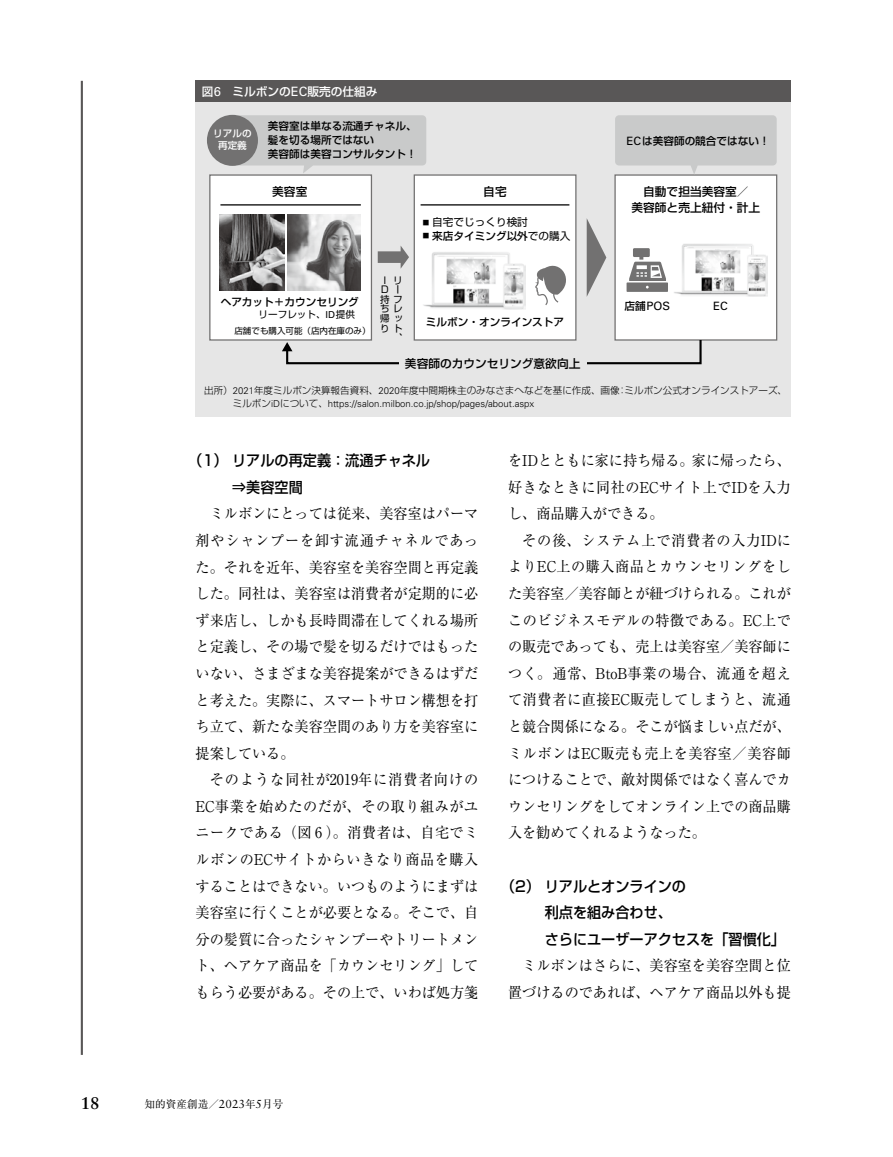
<style>
.page{position:relative;width:893px;height:1157px;background:#fff}
.page>*{position:absolute;margin:0;border:0;box-sizing:border-box;transform-origin:0 0}
.t1{font:700 16.95px "Sabon LT Std";color:#000}
.t2{font:14.85px/26.5px "Ryumin Pr 6 N";color:#000;text-align:justify;scale:.95 1}
.t3{font:500 14.85px/26.5px "Shin Go Pr 6 N";color:#000;scale:.95 1}
.t4{font:500 11.7px/15.9px "Shin Go Pr 6 N";color:#000;text-align:center}
.t5{font:500 11.7px "Shin Go Pr 6 N";color:#fff}
.t6{font:11.55px "Univers LT Std";color:#000}
.t7{font:500 10.65px/13.8px "Shin Go Pr 6 N";color:#000}
.t8{font:10.65px "Ryumin Pr 6 N";color:#000}
.t9{font:10.65px "Shin Go Pr 6 N";color:#000}
.t10{font:300 9.6px "Shin Go Pr 6 N";color:#000}
.t11{font:300 9.6px "Univers LT Std";color:#000}
.t12{font:9.6px/9.6px "Shin Go Pr 6 N";color:#000}
.t13{font:500 9.6px/12.8px "Shin Go Pr 6 N";color:#fff;text-align:center}
.t14{font:8.55px "Shin Go Pr 6 N";color:#000}
.s1{font-family:"Univers LT Std";font-weight:400;font-size:12.9px}
.s2{font-family:"Univers LT Std"}
.s3{font-weight:500;font-size:6.45px}
.s4{font-size:6.45px}
.s5{font-weight:400}
.s6{font-family:"Univers LT Std";font-weight:400;font-size:11.55px}
.s7{font-family:"Shin Go Pr 6 N";font-weight:500;font-size:10.65px}
.s8{font-family:"Shin Go Pr 6 N"}
.s9{font-family:"Sabon LT Std";font-size:11.7px}
</style>
<div class="page">
<hr style="left:81px;top:81px;width:2px;height:973px;background:#595757">
<div style="left:196px;top:81px;width:595px;height:21px;background:#595757"></div>
<div style="left:196px;top:102px;width:595px;height:315px;background:#e6e6e6"></div>
<div style="left:615px;top:175px;width:162px;height:165px;background:#fff"></div>
<div style="left:614px;top:174px;width:163px;height:166px;border:1px solid #727171"></div>
<div style="left:414px;top:175px;width:162px;height:165px;background:#fff"></div>
<div style="left:414px;top:174px;width:162px;height:166px;border:1px solid #727171"></div>
<div style="left:210px;top:175px;width:161px;height:165px;background:#fff"></div>
<div style="left:209px;top:174px;width:163px;height:166px;border:1px solid #727171"></div>
<svg style="left:238px;top:115px;width:188px;height:58px;background:#cdcdcd"></svg>
<svg style="left:378px;top:246px;width:31px;height:23px"></svg>
<svg style="left:587px;top:219px;width:19px;height:77px"></svg>
<svg style="left:615px;top:115px;width:162px;height:60px;background:#cccdcd"></svg>
<div style="left:207px;top:115px;width:51px;height:51px;background:#727171;border-radius:50%"></div>
<hr style="left:220px;top:204px;width:141px;height:1px;background:#000">
<hr style="left:421px;top:204px;width:148px;height:1px;background:#000">
<img style="left:288px;top:215px;width:72px;height:76px">
<img style="left:423px;top:252px;width:103px;height:57px">
<img style="left:674px;top:244px;width:94px;height:52px">
<img style="left:220px;top:215px;width:65px;height:76px">
<svg style="left:282px;top:338px;width:421px;height:27px"></svg>
<div style="left:399px;top:354px;width:187px;height:18px;background:#e6e6e6"></div>
<svg style="left:535px;top:258px;width:40px;height:47px"></svg>
<svg style="left:627px;top:248px;width:41px;height:44px"></svg>
<p class="t5" style="left:202px;top:82px;width:177px">図<span class="s1">6</span>　ミルボンの<span class="s1">EC</span>販売の仕組み</p>
<p class="t13" style="left:213px;top:126px;width:40px">リアルの再定義</p>
<p class="t7" style="left:268px;top:119px;width:150px">美容室は単なる流通チャネル、髪を切る場所ではない<br>美容師は美容コンサルタント！</p>
<p class="t4" style="left:272px;top:182px;width:37px">美容室</p>
<p class="t4" style="left:483px;top:182px;width:25px">自宅</p>
<p class="t7" style="left:221px;top:295px;width:140px">ヘアカット＋カウンセリング</p>
<p class="t12" style="left:259px;top:309px;width:98px">リーフレット、<span class="s2">ID</span>提供</p>
<p class="t14" style="left:234px;top:324px;width:138px">店舗でも購入可能（店内在庫のみ）</p>
<p class="t12" style="left:393px;top:274px;width:9px">リー</p>
<p class="t12" style="left:393px;top:322px;width:10px">ト、</p>
<p class="t12" style="left:380px;top:275px;width:23px">Ｉ<br>Ｄ<br>持フちレ帰ッり</p>
<p class="t9" style="left:423px;top:213px;width:107px"><span class="s3">■</span> 自宅でじっくり検討</p>
<p class="t7" style="left:423px;top:228px;width:149px"><span class="s4">■</span> 来店タイミング以外<span class="s5">での購入</span></p>
<p class="t7" style="left:426px;top:314px;width:140px">ミルボン・オンラインストア</p>
<p class="t4" style="left:405px;top:354px;width:177px">美容師のカウンセリング意欲向上</p>
<p class="t7" style="left:627px;top:133px;width:145px"><span class="s6">EC</span>は美容師の競合ではない！</p>
<p class="t4" style="left:632px;top:182px;width:130px">自動で担当美容室／<br>美容師と売上紐付・計上</p>
<p class="t6" style="left:624px;top:299px;width:47px"><span class="s7">店舗</span>POS</p>
<p class="t6" style="left:713px;top:299px;width:16px">EC</p>
<p class="t10" style="left:204px;top:383px;width:585px">出所）<span class="s2">2021</span>年度ミルボン決算報告資料、<span class="s2">2020</span>年度中間期株主のみなさまへなどを基に作成、画像：ミルボン公式オンラインストアーズ、</p>
<p class="t11" style="left:233px;top:398px;width:303px"><span class="s8">ミルボン</span>iD<span class="s8">について、</span>https://salon.milbon.co.jp/shop/pages/about.aspx</p>
<p class="t3" style="left:232px;top:446px;width:210px;text-indent:-44px">（1） リアルの再定義：流通チャネル⇒美容空間</p>
<p class="t2" style="left:196px;top:500px;width:299px;text-indent:14px">ミルボンにとっては従来、美容室はパーマ剤やシャンプーを卸す流通チャネルであった。それを近年、美容室を美容空間と再定義した。同社は、美容室は消費者が定期的に必ず来店し、しかも長時間滞在してくれる場所と定義し、その場で髪を切るだけではもったいない、さまざまな美容提案ができるはずだと考えた。実際に、スマートサロン構想を打ち立て、新たな美容空間のあり方を美容室に提案している。</p>
<p class="t2" style="left:196px;top:765px;width:299px;text-indent:14px">そのような同社が2019年に消費者向けのEC事業を始めたのだが、その取り組みがユニークである（図 6 ）。消費者は、自宅でミルボンのECサイトからいきなり商品を購入することはできない。いつものようにまずは美容室に行くことが必要となる。そこで、自分の髪質に合ったシャンプーやトリートメント、ヘアケア商品を「カウンセリング」してもらう必要がある。その上で、いわば処方箋</p>
<p class="t2" style="left:508px;top:446px;width:299px">をIDとともに家に持ち帰る。家に帰ったら、好きなときに同社のECサイト上でIDを入力し、商品購入ができる。</p>
<p class="t2" style="left:508px;top:526px;width:299px;text-indent:14px">その後、システム上で消費者の入力IDによりEC上の購入商品とカウンセリングをした美容室／美容師とが紐づけられる。これがこのビジネスモデルの特徴である。EC上での販売であっても、売上は美容室／美容師につく。通常、BtoB事業の場合、流通を超えて消費者に直接EC販売してしまうと、流通と競合関係になる。そこが悩ましい点だが、ミルボンはEC販売も売上を美容室／美容師につけることで、敵対関係ではなく喜んでカウンセリングをしてオンライン上での商品購入を勧めてくれるようなった。</p>
<p class="t3" style="left:545px;top:871px;width:254px;text-indent:-44px">（2） リアルとオンラインの<br>利点を組み合わせ、<br>さらにユーザーアクセスを「習慣化」</p>
<p class="t2" style="left:508px;top:951px;width:299px;text-align:right">ミルボンはさらに、美容室を美容空間と位置づけるのであれば、ヘアケア商品以外も提</p>
<p class="t1" style="left:81px;top:1093px;width:20px">18</p>
<p class="t8" style="left:145px;top:1095px;width:140px">知的資産創造／<span class="s9">2023</span>年<span class="s9">5</span>月号</p>
</div>
